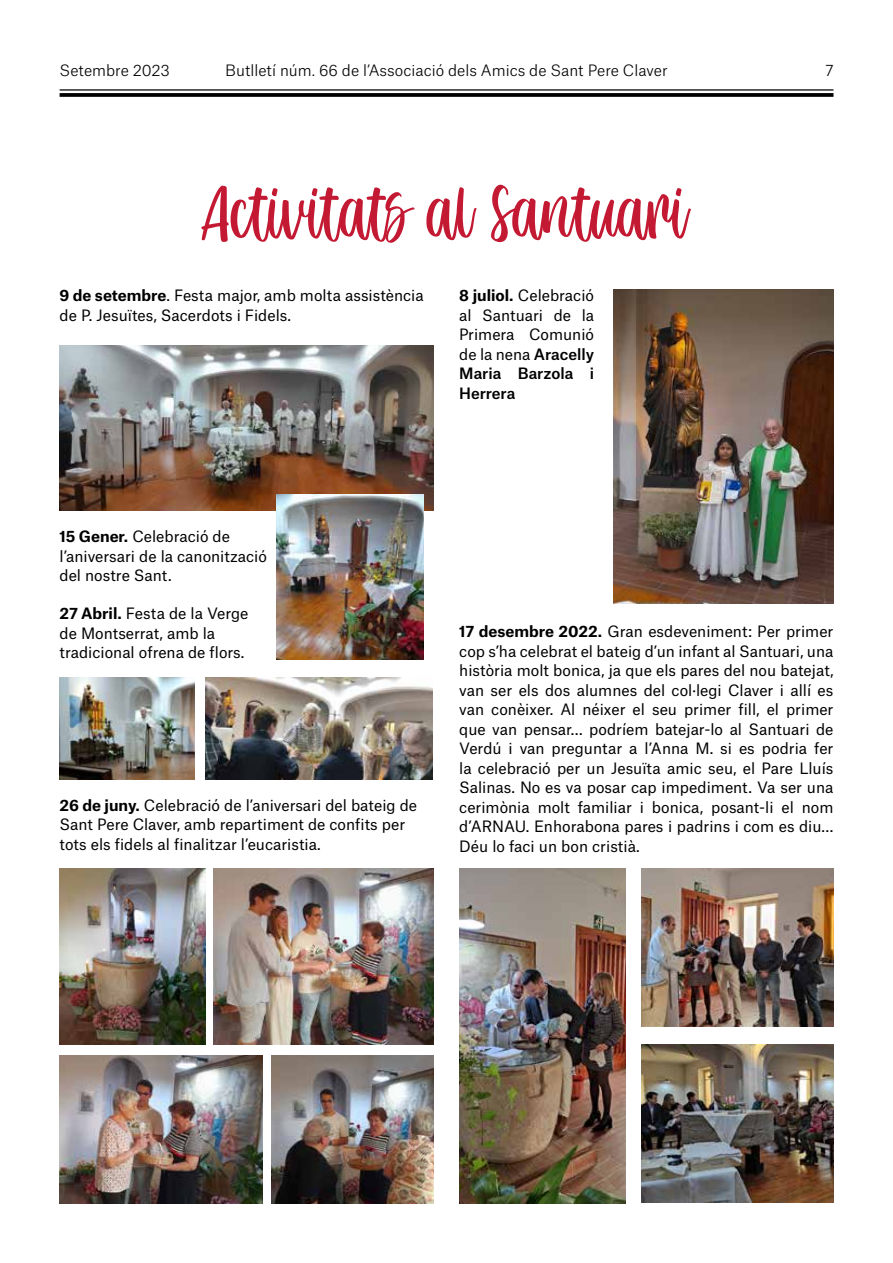
<style>
.page{position:relative;width:893px;height:1263px;background:#fff}
.page>*{position:absolute;margin:0;border:0;box-sizing:border-box;transform-origin:0 0}
.t1{font:67.5px "Santiago Florentine";color:#c41933}
.t2{font:15px/19.5px "Atlas Grotesk";color:#000}
.t3{font:300 15px "Atlas Grotesk";color:#000}
.s1{font-weight:700}
.s2{font-weight:500}
</style>
<div class="page">
<img style="left:60px;top:345px;width:374px;height:165px">
<img style="left:276px;top:495px;width:148px;height:164px">
<img style="left:60px;top:677px;width:134px;height:102px">
<img style="left:206px;top:677px;width:227px;height:102px">
<img style="left:60px;top:869px;width:146px;height:175px">
<img style="left:213px;top:869px;width:220px;height:175px">
<img style="left:60px;top:1056px;width:203px;height:147px">
<img style="left:271px;top:1056px;width:163px;height:147px">
<img style="left:613px;top:289px;width:220px;height:315px">
<img style="left:459px;top:869px;width:166px;height:334px">
<img style="left:641px;top:869px;width:192px;height:157px">
<img style="left:641px;top:1044px;width:192px;height:159px">
<hr style="left:60px;top:89px;width:773px;height:2px;background:#000">
<svg style="left:60px;top:93px;width:773px;height:4px;background:#0f0f0f"></svg>
<p class="t3" style="left:60px;top:58px;width:112px">Setembre 2023</p>
<p class="t3" style="left:225px;top:58px;width:444px">Butlletí núm. 66 de l’Associació dels Amics de Sant Pere Claver</p>
<p class="t3" style="left:825px;top:58px;width:10px">7</p>
<h1 class="t1" style="left:205px;top:173px;width:485px">Activitats al Santuari</h1>
<p class="t2" style="left:60px;top:284px;width:366px"><span class="s1">9 de setembre</span>. Festa major, amb molta assistència de P. Jesuïtes, Sacerdots i Fidels.</p>
<p class="t2" style="left:459px;top:284px;width:136px;text-align:justify"><span class="s1">8 juliol.</span> Celebració al Santuari de la Primera Comunió de la nena <span class="s2">Aracelly Maria Barzola i Herrera</span></p>
<p class="t2" style="left:60px;top:525px;width:209px"><span class="s1">15 Gener.</span> Celebració de l’aniversari de la canonització del nostre Sant.</p>
<p class="t2" style="left:60px;top:602px;width:190px"><span class="s1">27 Abril.</span> Festa de la Verge de Montserrat, amb la tradicional ofrena de flors.</p>
<p class="t2" style="left:60px;top:794px;width:359px"><span class="s1">26 de juny.</span> Celebració de l’aniversari del bateig de<br>Sant Pere Claver, amb repartiment de confits per tots els fidels al finalitzar l’eucaristia.</p>
<p class="t2" style="left:459px;top:620px;width:376px;text-align:justify"><span class="s1">17 desembre 2022.</span> Gran esdeveniment: Per primer cop s’ha celebrat el bateig d’un infant al Santuari, una història molt bonica, ja que els pares del nou batejat, van ser els dos alumnes del col·legi Claver i allí es van conèixer. Al néixer el seu primer fill, el primer que van pensar… podríem batejar-lo al Santuari de Verdú i van preguntar a l’Anna M. si es podria fer la celebració per un Jesuïta amic seu, el Pare Lluís Salinas. No es va posar cap impediment. Va ser una cerimònia molt familiar i bonica, posant-li el nom d’ARNAU. Enhorabona pares i padrins i com es diu… Déu lo faci un bon cristià.</p>
</div>
